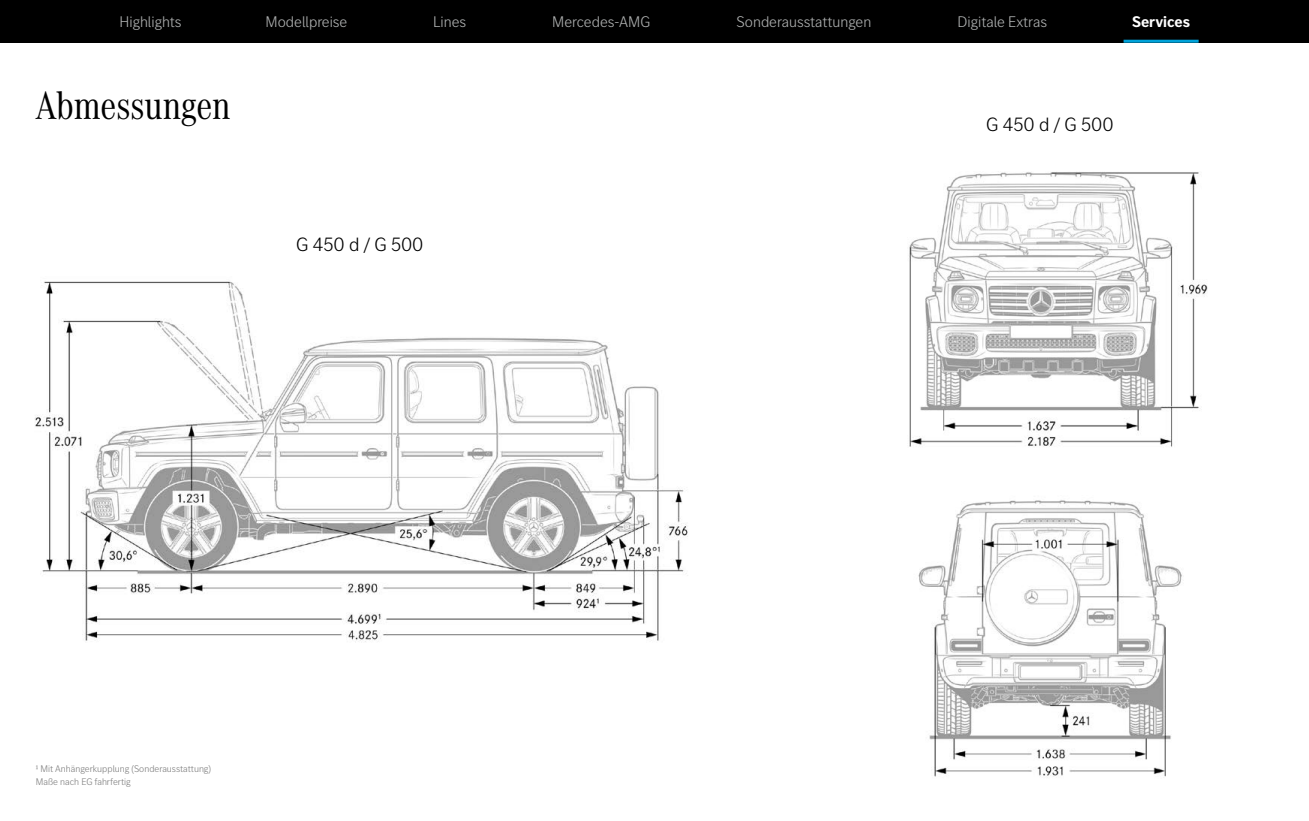
<style>
.page{position:relative;width:1309px;height:821px;background:#fff}
.page>*{position:absolute;margin:0;border:0;box-sizing:border-box;transform-origin:0 0}
.t1{font:41px "MB Corpo A Title Cond";color:#000}
.t2{font:300 20px "MB Corpo S Title";color:#000}
.t3{font:300 16px "MB Corpo S Title";color:#adafaf}
.t4{font:700 16px "MB Corpo S Title";color:#fff}
.t5{font:300 10px/13px "MB Corpo S Title";color:#808080}
</style>
<div class="page">
<div style="left:0;top:0;width:1309px;height:43px;background:#000"></div>
<hr style="left:1124px;top:40px;width:75px;height:3px;background:#00a2d9">
<img style="left:35px;top:281px;width:653px;height:361px">
<img style="left:909px;top:172px;width:299px;height:275px">
<img style="left:918px;top:500px;width:264px;height:277px">
<p class="t3" style="left:120px;top:12px;width:64px">Highlights</p>
<p class="t3" style="left:266px;top:12px;width:83px">Modellpreise</p>
<p class="t3" style="left:433px;top:12px;width:35px">Lines</p>
<p class="t3" style="left:552px;top:12px;width:100px">Mercedes-AMG</p>
<p class="t3" style="left:737px;top:12px;width:136px">Sonderausstattungen</p>
<p class="t3" style="left:958px;top:12px;width:91px">Digitale Extras</p>
<p class="t4" style="left:1132px;top:11px;width:60px">Services</p>
<h1 class="t1" style="left:36px;top:78px;width:196px">Abmessungen</h1>
<p class="t2" style="left:296px;top:231px;width:129px">G 450 d / G 500</p>
<p class="t5" style="left:36px;top:761px;width:177px">1 Mit Anhängerkupplung (Sonderausstattung)<br>Maße nach EG fahrfertig</p>
<p class="t2" style="left:986px;top:111px;width:129px">G 450 d / G 500</p>
</div>
